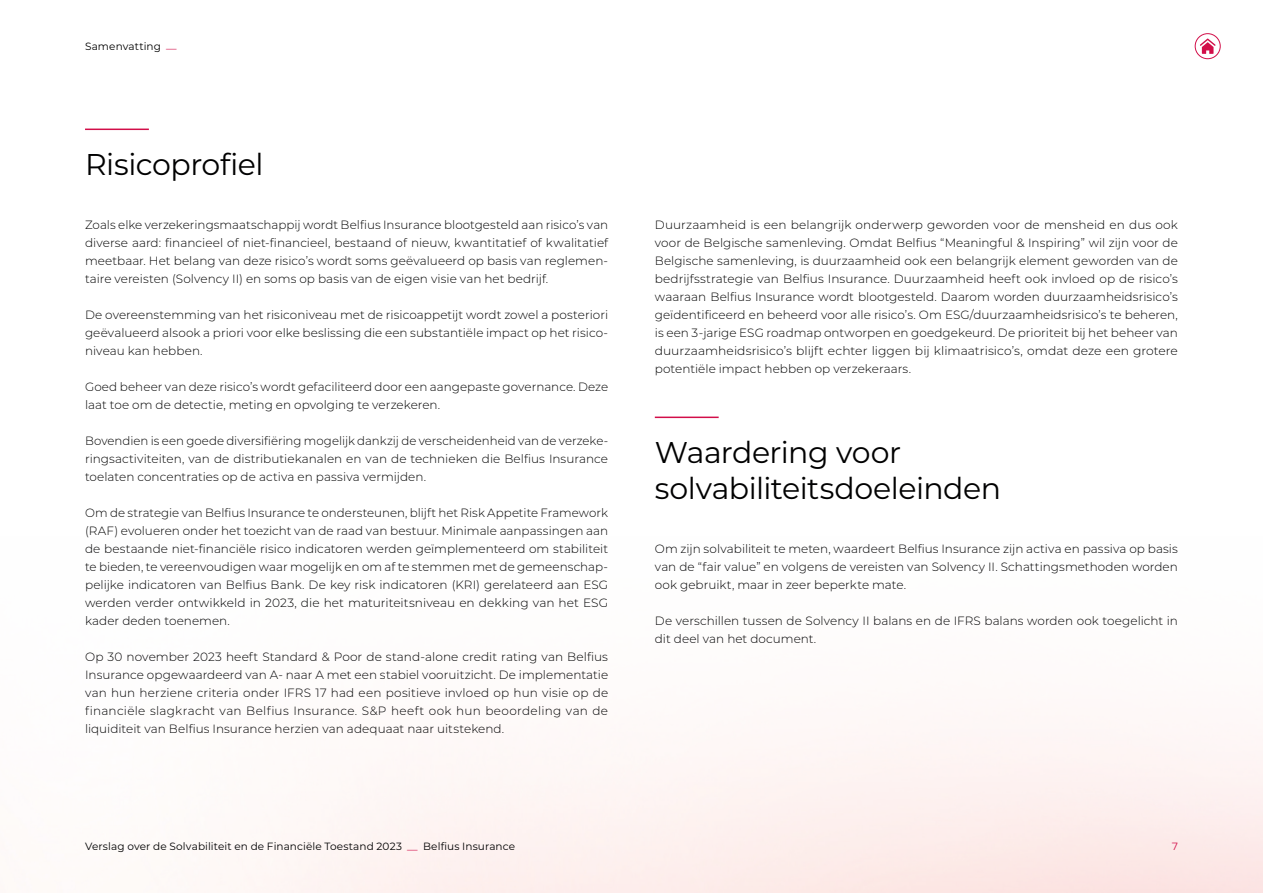
<style>
.page{position:relative;width:1263px;height:893px;background:#fff}
.page>*{position:absolute;margin:0;border:0;box-sizing:border-box;transform-origin:0 0}
.t1{font:30px/36px "Belfius 21";letter-spacing:-.015em;color:#000001}
.t2{font:300 12px/18px "Belfius 21";letter-spacing:.005em;color:#000001;text-align:justify}
.t3{font:10.5px "Belfius 21";letter-spacing:.01em;color:#000001}
.t4{font:10.5px "Belfius 21";color:#d20e49}
.s1{color:#d20e49}
</style>
<div class="page">
<svg style="left:1195px;top:34px;width:25px;height:25px"></svg>
<div style="left:1195px;top:33px;width:25px;height:26px;border:1px solid #d20e49;border-radius:50%"></div>
<svg style="left:1200px;top:39px;width:15px;height:15px"></svg>
<hr style="left:655px;top:417px;width:64px;height:1px;background:#d20e49">
<hr style="left:85px;top:129px;width:64px;height:1px;background:#d20e49">
<p class="t3" style="left:85px;top:40px;width:93px">Samenvatting <span class="s1">—</span></p>
<h1 class="t1" style="left:85px;top:146px;width:180px">Risicoprofiel</h1>
<p class="t2" style="left:85px;top:216px;width:525px">Zoals elke verzekeringsmaatschappij wordt Belfius Insurance blootgesteld aan risico’s van diverse aard: financieel of niet-financieel, bestaand of nieuw, kwantitatief of kwalitatief meetbaar. Het belang van deze risico’s wordt soms geëvalueerd op basis van reglemen&shy;taire vereisten (Solvency II) en soms op basis van de eigen visie van het bedrijf.</p>
<p class="t2" style="left:85px;top:306px;width:525px">De overeenstemming van het risiconiveau met de risicoappetijt wordt zowel a posteriori geëvalueerd alsook a priori voor elke beslissing die een substantiële impact op het risico&shy;niveau kan hebben.</p>
<p class="t2" style="left:85px;top:378px;width:525px">Goed beheer van deze risico’s wordt gefaciliteerd door een aangepaste governance. Deze laat toe om de detectie, meting en opvolging te verzekeren.</p>
<p class="t2" style="left:85px;top:432px;width:525px">Bovendien is een goede diversifiëring mogelijk dankzij de verscheidenheid van de verzeke&shy;ringsactiviteiten, van de distributiekanalen en van de technieken die Belfius Insurance toelaten concentraties op de activa en passiva vermijden.</p>
<p class="t2" style="left:85px;top:504px;width:525px">Om de strategie van Belfius Insurance te ondersteunen, blijft het Risk Appetite Framework (RAF) evolueren onder het toezicht van de raad van bestuur. Minimale aanpassingen aan de bestaande niet-financiële risico indicatoren werden geïmplementeerd om stabiliteit te bieden, te vereenvoudigen waar mogelijk en om af te stemmen met de gemeenschap&shy;pelijke indicatoren van Belfius Bank. De key risk indicatoren (KRI) gerelateerd aan ESG werden verder ontwikkeld in 2023, die het maturiteitsniveau en dekking van het ESG kader deden toenemen.</p>
<p class="t2" style="left:85px;top:648px;width:525px">Op 30 november 2023 heeft Standard &amp; Poor de stand-alone credit rating van Belfius Insurance opgewaardeerd van A- naar A met een stabiel vooruitzicht. De implementatie van hun herziene criteria onder IFRS 17 had een positieve invloed op hun visie op de financiële slagkracht van Belfius Insurance. S&amp;P heeft ook hun beoordeling van de liquiditeit van Belfius Insurance herzien van adequaat naar uitstekend.</p>
<p class="t2" style="left:655px;top:216px;width:525px">Duurzaamheid is een belangrijk onderwerp geworden voor de mensheid en dus ook voor de Belgische samenleving. Omdat Belfius “Meaningful &amp; Inspiring” wil zijn voor de Belgische samenleving, is duurzaamheid ook een belangrijk element geworden van de bedrijfsstrategie van Belfius Insurance. Duurzaamheid heeft ook invloed op de risico’s waaraan Belfius Insurance wordt blootgesteld. Daarom worden duurzaamheidsrisico’s geïdentificeerd en beheerd voor alle risico’s. Om ESG/duurzaamheidsrisico’s te beheren, is een 3-jarige ESG roadmap ontworpen en goedgekeurd. De prioriteit bij het beheer van duurzaamheidsrisico’s blijft echter liggen bij klimaatrisico’s, omdat deze een grotere potentiële impact hebben op verzekeraars.</p>
<h1 class="t1" style="left:655px;top:434px;width:348px">Waardering voor solvabiliteitsdoeleinden</h1>
<p class="t2" style="left:655px;top:540px;width:525px">Om zijn solvabiliteit te meten, waardeert Belfius Insurance zijn activa en passiva op basis van de “fair value” en volgens de vereisten van Solvency II. Schattingsmethoden worden ook gebruikt, maar in zeer beperkte mate.</p>
<p class="t2" style="left:655px;top:612px;width:525px">De verschillen tussen de Solvency II balans en de IFRS balans worden ook toegelicht in dit deel van het document.</p>
<p class="t3" style="left:85px;top:840px;width:432px">Verslag over de Solvabiliteit en de Financiële Toestand 2023 <span class="s1">—</span> Belfius Insurance</p>
<p class="t4" style="left:1172px;top:840px;width:8px">7</p>
</div>
